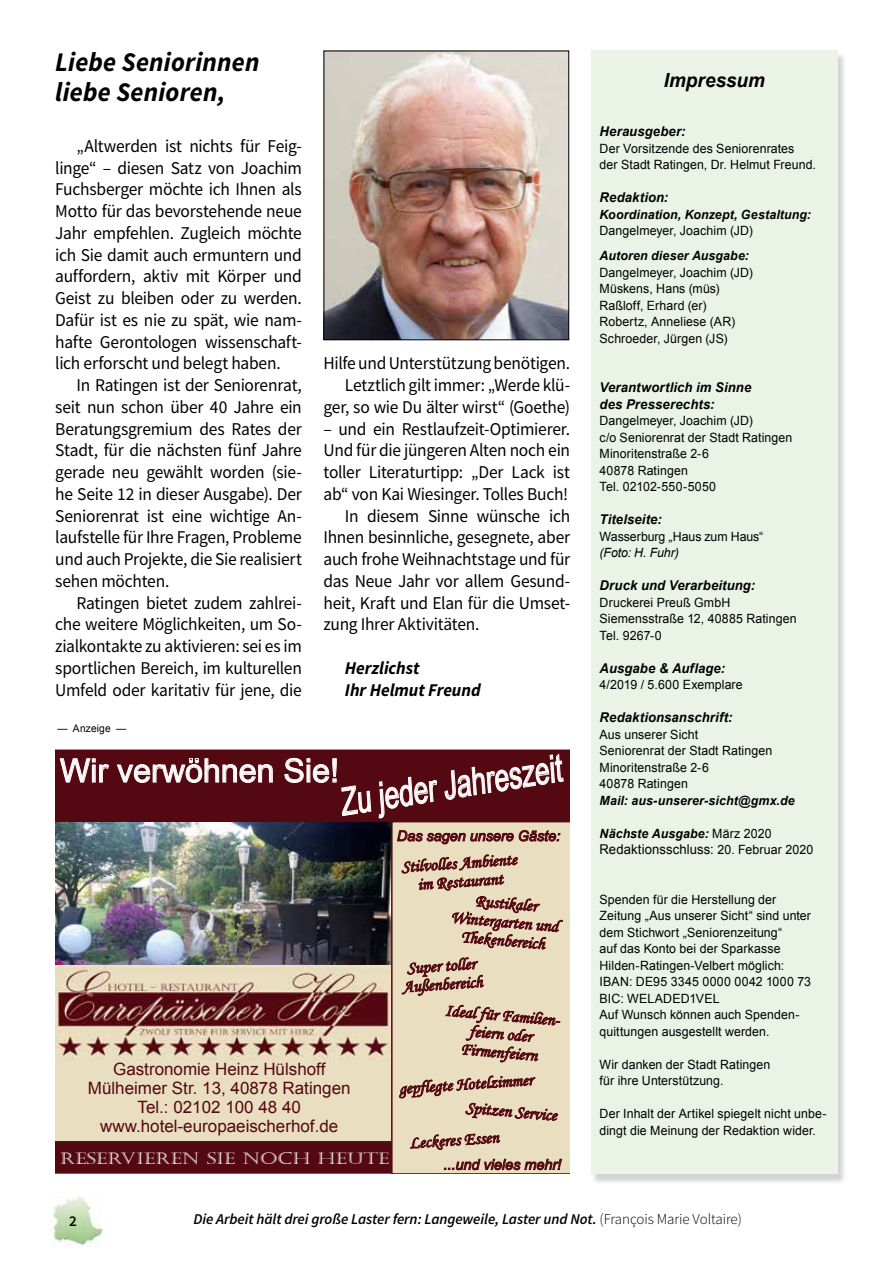
<style>
.page{position:relative;width:893px;height:1263px;background:#fff}
.page>*{position:absolute;margin:0;border:0;box-sizing:border-box;transform-origin:0 0}
.t1{font:38.25px "Arial";color:#fefefe;scale:.69 1}
.t2{font:32.55px "Arial";color:#fefefe}
.t3{font:italic 700 27px/30px "Source Sans Pro";letter-spacing:.01em;color:#000}
.t4{font:italic 700 19.5px "Arial";color:#000}
.t5{font:18px/21.8px "Source Sans Pro";letter-spacing:-.015em;color:#000;text-align:justify}
.t6{font:italic 700 18px/21.8px "Source Sans Pro";color:#000}
.t7{font:16.95px/18.6px "Monotype Corsiva";color:#540812;text-align:center}
.t8{font:16.95px/19px "Arial";color:#540812;text-align:center}
.t9{font:16.35px "Castellar";color:#fefefe;scale:1.21 1}
.t10{font:italic 600 15px "Source Sans Pro";letter-spacing:-.005em;color:#000}
.t11{font:600 15px "Source Sans Pro";color:#000}
.t12{font:italic 14.4px "Arial";color:#540812}
.t13{font:italic 700 13.5px/16.5px "Arial";letter-spacing:.01em;color:#000}
.t14{font:13.5px "Arial";letter-spacing:.005em;color:#000}
.t15{font:12.75px/16.5px "Arial";letter-spacing:.01em;color:#000}
.t16{font:italic 700 12.75px "Arial";letter-spacing:.01em;color:#000}
.t17{font:12.75px "Arial";letter-spacing:-.01em;color:#000}
.t18{font:italic 12.75px "Arial";letter-spacing:-.005em;color:#000}
.t19{font:10.5px "Arial";letter-spacing:.015em;color:#000}
.s1{font-weight:400;font-style:normal}
.s2{font-size:12.75px}
.s3{font-weight:300;font-style:normal}
</style>
<div class="page">
<img style="left:51px;top:1196px;width:51px;height:51px">
<img style="left:326px;top:53px;width:241px;height:285px">
<div style="left:324px;top:51px;width:245px;height:289px;border:1px solid #000"></div>
<div style="left:591px;top:52px;width:256px;height:1133px;background:#000;opacity:.18"></div>
<div style="left:591px;top:51px;width:247px;height:1123px;background:#ebf3e6"></div>
<img style="left:55px;top:821px;width:336px;height:144px">
<div style="left:55px;top:1064px;width:336px;height:77px;background:#e9dec0"></div>
<div style="left:55px;top:1141px;width:336px;height:32px;background:#540812"></div>
<img style="left:55px;top:965px;width:336px;height:99px">
<div style="left:55px;top:750px;width:515px;height:71px;background:#540812"></div>
<div style="left:391px;top:821px;width:179px;height:352px;background:#e9dec0"></div>
<h3 class="t3" style="left:55px;top:46px;width:206px">Liebe Seniorinnen liebe Senioren,</h3>
<p class="t5" style="left:55px;top:135px;width:248px;text-indent:21px">„Altwerden ist nichts für Feig&shy;linge“ – diesen Satz von Joachim Fuchsberger möchte ich Ihnen als Motto für das bevorstehende neue Jahr empfehlen. Zugleich möchte ich Sie damit auch ermuntern und auffordern, aktiv mit Körper und Geist zu bleiben oder zu werden.<br>Dafür ist es nie zu spät, wie nam&shy;hafte Gerontologen wissenschaft&shy;lich erforscht und belegt haben.</p>
<p class="t5" style="left:55px;top:374px;width:248px;text-indent:21px">In Ratingen ist der Seniorenrat, seit nun schon über 40 Jahre ein Beratungsgremium des Rates der Stadt, für die nächsten fünf Jahre gerade neu gewählt worden (sie&shy;he Seite 12 in dieser Ausgabe). Der Seniorenrat ist eine wichtige An&shy;laufstelle für Ihre Fragen, Probleme und auch Projekte, die Sie realisiert sehen möchten.</p>
<p class="t5" style="left:55px;top:592px;width:248px;text-indent:21px">Ratingen bietet zudem zahlrei&shy;che weitere Möglichkeiten, um So&shy;zialkontakte zu aktivieren: sei es im sportlichen Bereich, im kulturellen Umfeld oder karitativ für jene, die</p>
<p class="t5" style="left:324px;top:352px;width:248px;text-align:right">Hilfe und Unterstützung benötigen.<br>Letztlich gilt immer: „Werde klü&shy;ger, so wie Du älter wirst“ (Goethe)</p>
<p class="t5" style="left:324px;top:418px;width:248px">– und ein Restlaufzeit-Optimierer.</p>
<p class="t5" style="left:324px;top:439px;width:248px">Und für die jüngeren Alten noch ein</p>
<p class="t5" style="left:324px;top:461px;width:248px">toller Literaturtipp: „Der Lack ist</p>
<p class="t5" style="left:324px;top:483px;width:246px">ab“ von Kai Wiesinger. Tolles Buch!</p>
<p class="t5" style="left:345px;top:505px;width:227px">In diesem Sinne wünsche ich</p>
<p class="t5" style="left:324px;top:526px;width:248px">Ihnen besinnliche, gesegnete, aber</p>
<p class="t5" style="left:324px;top:548px;width:248px">auch frohe Weihnachtstage und für</p>
<p class="t5" style="left:324px;top:570px;width:248px">das Neue Jahr vor allem Gesund-</p>
<p class="t5" style="left:324px;top:592px;width:248px">heit, Kraft und Elan für die Umset-</p>
<p class="t5" style="left:324px;top:613px;width:157px">zung Ihrer Aktivitäten.</p>
<p class="t6" style="left:345px;top:657px;width:137px">Herzlichst<br>Ihr Helmut Freund</p>
<p class="t19" style="left:57px;top:721px;width:70px">— Anzeige —</p>
<h2 class="t2" style="left:60px;top:749px;width:281px">Wir verwöhnen Sie!</h2>
<h1 class="t1" style="left:336px;top:778px;width:326px;rotate:-9deg">Zu jeder Jahreszeit</h1>
<p class="t7" style="left:401px;top:858px;width:117px;rotate:-4deg">Stilvolles Ambiente im Restaurant</p>
<p class="t7" style="left:453px;top:889px;width:109px;rotate:5deg">Rustikaler<br>Wintergarten und<br>Thekenbereich</p>
<p class="t7" style="left:401px;top:959px;width:82px;rotate:-4deg">Super toller<br>Außenbereich</p>
<p class="t7" style="left:446px;top:1001px;width:120px;rotate:5deg">Ideal für Familien&shy;feiern oder<br>Firmenfeiern</p>
<p class="t7" style="left:399px;top:1079px;width:135px;rotate:-4deg">gepflegte Hotelzimmer</p>
<p class="t7" style="left:467px;top:1098px;width:93px;rotate:5deg">Spitzen Service</p>
<p class="t7" style="left:409px;top:1134px;width:91px;rotate:-4deg">Leckeres Essen</p>
<p class="t12" style="left:443px;top:1155px;width:119px">...und vieles mehr!</p>
<p class="t12" style="left:397px;top:826px;width:165px">Das sagen unsere Gäste:</p>
<p class="t8" style="left:88px;top:1060px;width:264px">Gastronomie Heinz Hülshoff<br>Mülheimer Str. 13, 40878 Ratingen<br>Tel.: 02102 100 48 40 www.hotel-europaeischerhof.de</p>
<p class="t9" style="left:60px;top:1149px;width:274px">RESERVIEREN SIE NOCH HEUTE</p>
<p class="t4" style="left:664px;top:67px;width:103px">Impressum</p>
<p class="t13" style="left:600px;top:123px;width:87px">Herausgeber:</p>
<p class="t15" style="left:600px;top:140px;width:218px">Der Vorsitzende des Seniorenrates<br>der Stadt Ratingen, Dr. Helmut Freund.</p>
<p class="t13" style="left:600px;top:189px;width:70px">Redaktion:</p>
<p class="t16" style="left:600px;top:206px;width:213px">Koordination, Konzept, Gestaltung:</p>
<p class="t15" style="left:600px;top:222px;width:155px">Dangelmeyer, Joachim (JD)</p>
<p class="t16" style="left:600px;top:247px;width:151px">Autoren dieser Ausgabe:</p>
<p class="t15" style="left:600px;top:264px;width:155px">Dangelmeyer, Joachim (JD)<br>Müskens, Hans (müs)<br>Raßloff, Erhard (er)<br>Robertz, Anneliese (AR)<br>Schroeder, Jürgen (JS)</p>
<p class="t13" style="left:600px;top:379px;width:153px">Verantwortlich im Sinne des Presserechts:</p>
<p class="t15" style="left:600px;top:412px;width:194px">Dangelmeyer, Joachim (JD)<br>c/o Seniorenrat der Stadt Ratingen<br>Minoritenstraße 2-6<br>40878 Ratingen<br>Tel. 02102-550-5050</p>
<p class="t13" style="left:600px;top:511px;width:64px">Titelseite:</p>
<p class="t17" style="left:600px;top:528px;width:165px">Wasserburg „Haus zum Haus“</p>
<p class="t18" style="left:600px;top:544px;width:81px">(Foto: H. Fuhr)</p>
<p class="t13" style="left:600px;top:577px;width:157px">Druck und Verarbeitung:</p>
<p class="t15" style="left:600px;top:594px;width:199px">Druckerei Preuß GmbH<br>Siemensstraße 12, 40885 Ratingen<br>Tel. 9267-0</p>
<p class="t13" style="left:600px;top:660px;width:127px">Ausgabe &amp; Auflage:</p>
<p class="t15" style="left:600px;top:676px;width:145px">4/2019 / 5.600 Exemplare</p>
<p class="t13" style="left:600px;top:709px;width:135px">Redaktionsanschrift:</p>
<p class="t15" style="left:600px;top:726px;width:174px">Aus unserer Sicht<br>Seniorenrat der Stadt Ratingen<br>Minoritenstraße 2-6<br>40878 Ratingen</p>
<p class="t16" style="left:600px;top:792px;width:197px">Mail: aus-unserer-sicht@gmx.de</p>
<p class="t16" style="left:600px;top:825px;width:174px">Nächste Ausgabe: <span class="s1">März 2020</span></p>
<p class="t14" style="left:600px;top:840px;width:215px">Redaktionsschluss: <span class="s2">20. Februar 2020</span></p>
<p class="t15" style="left:600px;top:891px;width:213px">Spenden für die Herstellung der<br>Zeitung „Aus unserer Sicht“ sind unter dem Stichwort „Seniorenzeitung“<br>auf das Konto bei der Sparkasse<br>Hilden-Ratingen-Velbert möglich:<br>IBAN: DE95 3345 0000 0042 1000 73<br>BIC: WELADED1VEL<br>Auf Wunsch können auch Spenden&shy;quittungen ausgestellt werden.</p>
<p class="t15" style="left:600px;top:1056px;width:172px">Wir danken der Stadt Ratingen für ihre Unterstützung.</p>
<p class="t15" style="left:600px;top:1105px;width:228px">Der Inhalt der Artikel spiegelt nicht unbe&shy;dingt die Meinung der Redaktion wider.</p>
<p class="t11" style="left:69px;top:1211px;width:9px">2</p>
<p class="t10" style="left:194px;top:1209px;width:550px">Die Arbeit hält drei große Laster fern: Langeweile, Laster und Not. <span class="s3">(François Marie Voltaire)</span></p>
</div>
